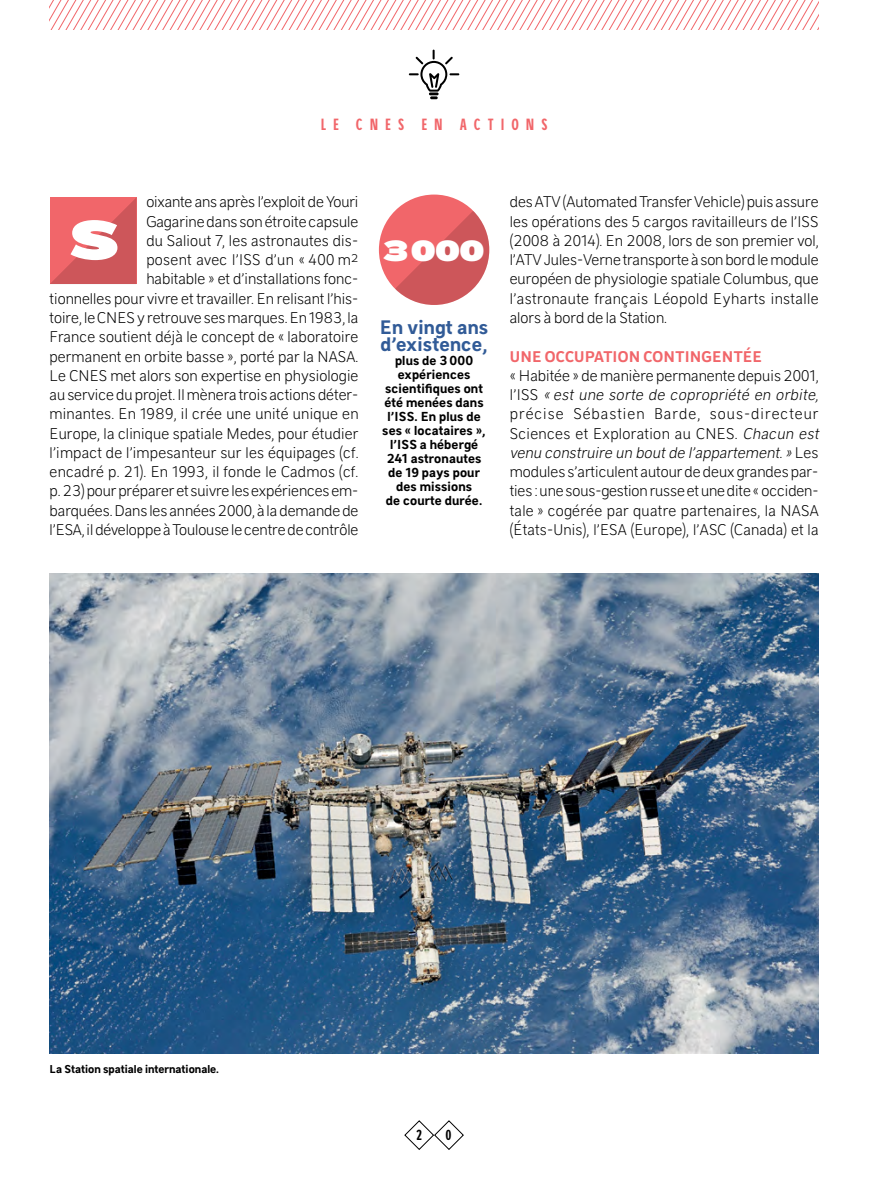
<style>
.page{position:relative;width:893px;height:1191px;background:#fff}
.page>*{position:absolute;margin:0;border:0;box-sizing:border-box;transform-origin:0 0}
.t1{font:59.5px "CNES Poster";color:#fff}
.t2{font:31.5px "CNES Poster";color:#fff}
.t3{font:700 21px/17.5px "CNES Sans";letter-spacing:.01em;color:#315b97}
.t4{font:700 17.5px "CNES Condensed";letter-spacing:.4em;color:#f1666a}
.t5{font:300 16.62px/19.2px "CNES Sans";letter-spacing:.005em;color:#000;text-align:right}
.t6{font:700 16.62px "CNES Sans";letter-spacing:.01em;color:#f1666a}
.t7{font:700 15.75px "CNES Condensed";color:#000}
.t8{font:700 14px/14px "CNES Sans";letter-spacing:.01em;color:#000;text-align:center}
.t9{font:700 12.25px "CNES Sans";color:#000}
.s1{font-style:italic}
</style>
<div class="page">
<svg style="left:404px;top:1120px;width:60px;height:30px"></svg>
<svg style="left:50px;top:0;width:769px;height:30px"></svg>
<svg style="left:409px;top:50px;width:50px;height:49px"></svg>
<svg style="left:50px;top:197px;width:86px;height:87px;background:#df5e62"></svg>
<img style="left:50px;top:573px;width:769px;height:480px">
<div style="left:379px;top:194px;width:110px;height:111px;background:#f1666a;border-radius:50%"></div>
<svg style="left:395px;top:211px;width:95px;height:94px"></svg>
<p class="t4" style="left:321px;top:113px;width:228px">LE CNES EN ACTIONS</p>
<p class="t5" style="left:50px;top:192px;width:310px">oixante ans après l’exploit de Youri<br>Gagarine dans son étroite capsule<br>du Saliout 7, les astronautes dis-<br>posent avec l’ISS d’un « 400 m²<br>habitable » et d’installations fonc-<br>tionnelles pour vivre et travailler. En relisant l’his&shy;toire, le CNES y retrouve ses marques. En 1983, la France soutient déjà le concept de « laboratoire permanent en orbite basse », porté par la NASA.<br>Le CNES met alors son expertise en physiologie au service du projet. Il mènera trois actions déter&shy;minantes. En 1989, il crée une unité unique en Europe, la clinique spatiale Medes, pour étudier l’impact de l’impesanteur sur les équipages (cf. encadré p. 21). En 1993, il fonde le Cadmos (cf. p. 23) pour préparer et suivre les expériences em&shy;barquées. Dans les années 2000, à la demande de l’ESA, il développe à Toulouse le centre de contrôle</p>
<h1 class="t1" style="left:70px;top:195px;width:50px">S</h1>
<h2 class="t2" style="left:383px;top:227px;width:103px">3000</h2>
<p class="t3" style="left:380px;top:318px;width:110px">En vingt ans d’existence,</p>
<p class="t8" style="left:382px;top:353px;width:105px">plus de 3 000 expériences scientifiques ont été menées dans l’ISS. En plus de ses « locataires », l’ISS a hébergé<br>241 astronautes de 19 pays pour des missions<br>de courte durée.</p>
<p class="t5" style="left:510px;top:192px;width:310px;text-align:justify">des ATV (Automated Transfer Vehicle) puis assure les opérations des 5 cargos ravitailleurs de l’ISS (2008 à 2014). En 2008, lors de son premier vol, l’ATV Jules-Verne transporte à son bord le module européen de physiologie spatiale Columbus, que l’astronaute français Léopold Eyharts installe alors à bord de la Station.</p>
<p class="t6" style="left:510px;top:347px;width:254px">UNE OCCUPATION CONTINGENTÉE</p>
<p class="t5" style="left:510px;top:365px;width:313px;text-align:left">« Habitée » de manière permanente depuis 2001, l ’ I S S <span class="s1">« est une sorte de copropriété en orbite, </span>précise Sébastien Barde, sous-directeur Sciences et Exploration au CNES. <span class="s1">Chacun est venu construire un boutde l’appartement. »</span> L e s modules s’articulent autour de deux grandes par&shy;ties : une sous-gestion russe et une dite « occiden&shy;tale » cogérée par quatre partenaires, la NASA (États-Unis), l’ESA (Europe), l’ASC (Canada) et la</p>
<p class="t9" style="left:50px;top:1062px;width:171px">La Station spatiale internationale.</p>
<p class="t7" style="left:416px;top:1124px;width:7px">2</p>
<p class="t7" style="left:446px;top:1124px;width:8px">0</p>
</div>
